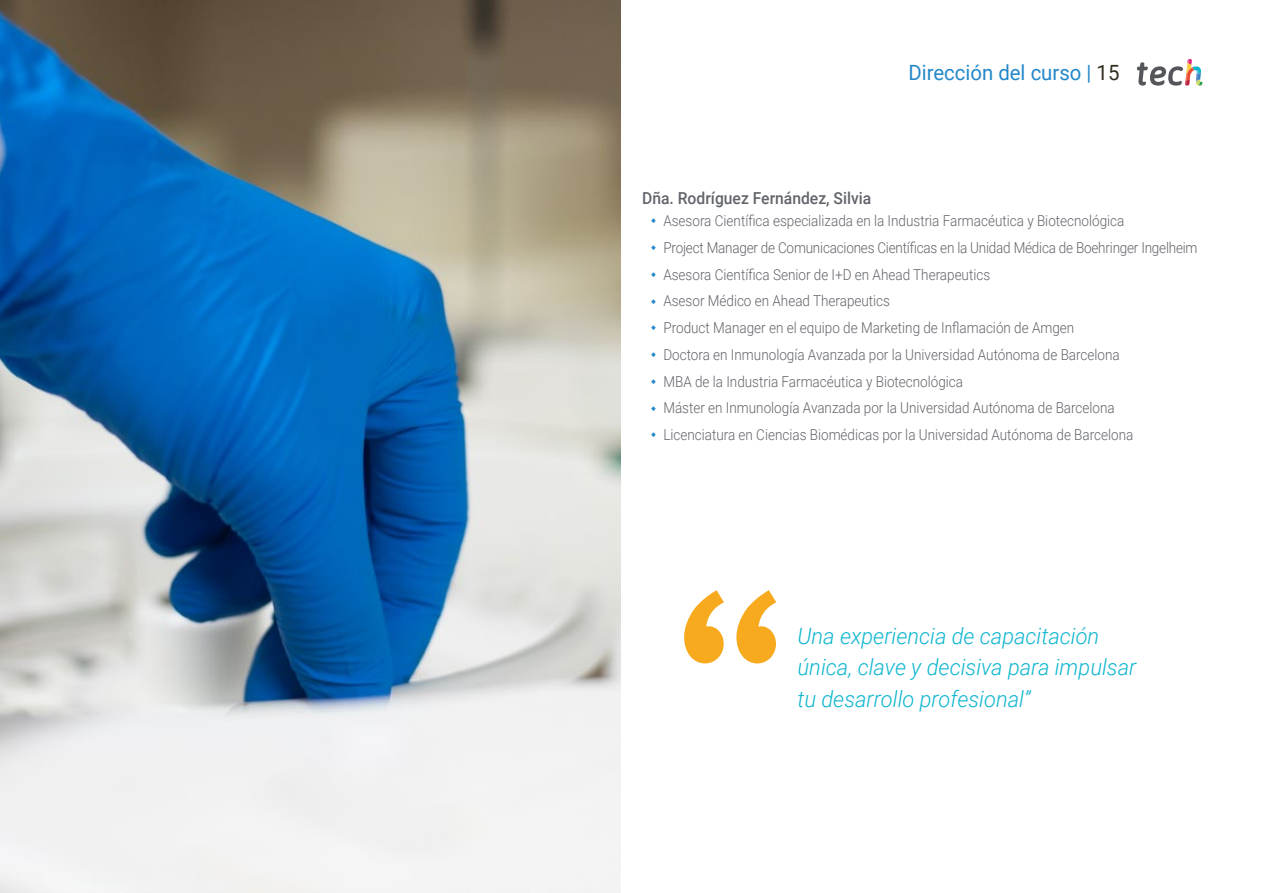
<style>
.page{position:relative;width:1263px;height:893px;background:#fff}
.page>*{position:absolute;margin:0;border:0;box-sizing:border-box;transform-origin:0 0}
.t1{font:italic 300 22.5px/31.5px "Roboto";color:#0fb6cf}
.t2{font:21px "Roboto";color:#2488c9}
.t3{font:500 16.5px "Roboto";color:#61646a;scale:.95 1}
.t4{font:300 15px/26.7px "Roboto";color:#61646a;scale:.9 1}
.s1{color:#312e20}
</style>
<div class="page">
<img style="left:0;top:0;width:621px;height:893px">
<svg style="left:684px;top:590px;width:92px;height:73px"></svg>
<svg style="left:1137px;top:59px;width:65px;height:27px"></svg>
<h2 class="t2" style="left:908px;top:57px;width:213px">Dirección del curso | <span class="s1">15</span></h2>
<p class="t3" style="left:642px;top:186px;width:243px">Dña. Rodríguez Fernández, Silvia</p>
<p class="t4" style="left:663px;top:207px;width:595px">Asesora Científica especializada en la Industria Farmacéutica y Biotecnológica<br>Project Manager de Comunicaciones Científicas en la Unidad Médica de Boehringer Ingelheim Asesora Científica Senior de I+D en Ahead Therapeutics<br>Asesor Médico en Ahead Therapeutics<br>Product Manager en el equipo de Marketing de Inflamación de Amgen<br>Doctora en Inmunología Avanzada por la Universidad Autónoma de Barcelona<br>MBA de la Industria Farmacéutica y Biotecnológica<br>Máster en Inmunología Avanzada por la Universidad Autónoma de Barcelona<br>Licenciatura en Ciencias Biomédicas por la Universidad Autónoma de Barcelona</p>
<h1 class="t1" style="left:797px;top:619px;width:340px">Una experiencia de capacitación única, clave y decisiva para impulsar tu desarrollo profesional”</h1>
</div>
